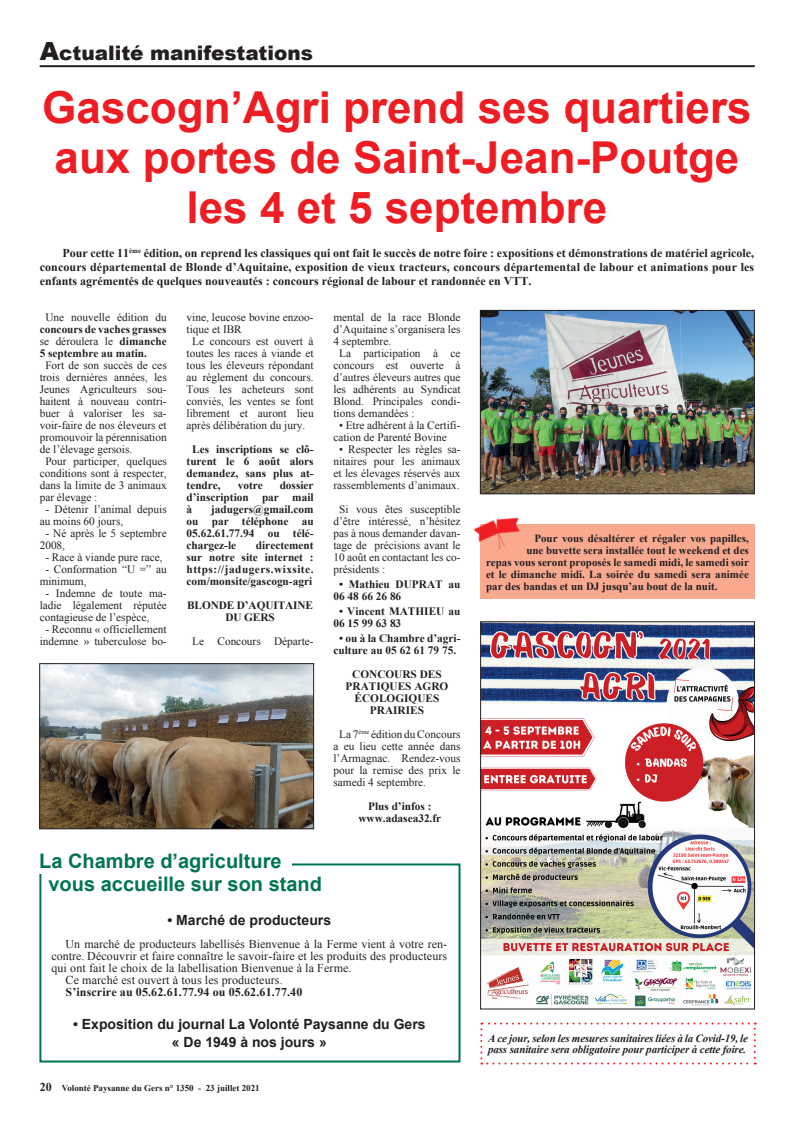
<style>
.page{position:relative;width:794px;height:1134px;background:#fff}
.page>*{position:absolute;margin:0;border:0;box-sizing:border-box;transform-origin:0 0}
.t1{font:700 44px/50px "Arial";color:#ee1d23;text-align:center}
.t2{font:700 20px "Arial";color:#00754f}
.t3{font:900 20px "Arial";color:#231f20}
.t4{font:700 14px/18px "Arial";color:#231f20;text-align:center}
.t5{font:700 12px/14px "Times New Roman";color:#231f20;text-align:justify}
.t6{font:12px "Times New Roman";letter-spacing:.01em;color:#231f20}
.t7{font:11.3px/12px "Times New Roman";color:#231f20}
.t8{font:700 11.3px/12px "Times New Roman";color:#231f20;text-align:justify}
.t9{font:700 11px "Times New Roman";color:#231f20}
.t10{font:italic 700 11px/11px "Times New Roman";letter-spacing:-.01em;color:#231f20}
.t11{font:700 9px "Times New Roman";color:#231f20}
.s1{font-size:25px}
.s2{font-weight:400}
.s3{font-size:12px}
</style>
<div class="page">
<hr style="left:40px;top:65px;width:715px;height:2px;background:#231f20">
<img style="left:482px;top:312px;width:270px;height:180px">
<div style="left:480px;top:310px;width:274px;height:184px;border:1px solid #231f20"></div>
<svg style="left:480px;top:1022px;width:276px;height:42px"></svg>
<img style="left:482px;top:623px;width:271px;height:384px">
<div style="left:480px;top:621px;width:275px;height:388px;border:1px solid #231f20"></div>
<img style="left:41px;top:665px;width:271px;height:162px">
<div style="left:39px;top:663px;width:275px;height:166px;border:1px solid #231f20"></div>
<div style="left:480px;top:524px;width:274px;height:75px;background:#f8a98e"></div>
<img style="left:472px;top:522px;width:17px;height:20px">
<img style="left:489px;top:517px;width:31px;height:33px">
<div style="left:39px;top:863px;width:421px;height:199px;border:2px solid #00754f"></div>
<div style="left:39px;top:853px;width:252px;height:21px;background:#fff"></div>
<h2 class="t3" style="left:40px;top:42px;width:275px"><span class="s1">A</span>ctualité manifestations</h2>
<h1 class="t1" style="left:42px;top:84px;width:711px">Gascogn’Agri prend ses quartiers aux portes de Saint-Jean-Poutge les 4 et 5 septembre</h1>
<p class="t5" style="left:40px;top:246px;width:716px;text-indent:23px">Pour cette 11<sup>ème</sup> édition, on reprend les classiques qui ont fait le succès de notre foire : expositions et démonstrations de matériel agricole, concours départemental de Blonde d’Aquitaine, exposition de vieux tracteurs, concours départemental de labour et animations pour les enfants agrémentés de quelques nouveautés : concours régional de labour et randonnée en VTT.</p>
<p class="t7" style="left:45px;top:311px;width:123px">Une nouvelle édition du</p>
<p class="t8" style="left:40px;top:323px;width:128px">concours de vaches grasses <span class="s2">se déroulera le</span> dimanche 5 septembre au matin.</p>
<p class="t7" style="left:45px;top:359px;width:123px">Fort de son succès de ces</p>
<p class="t7" style="left:40px;top:371px;width:128px">trois dernières années, les</p>
<p class="t7" style="left:40px;top:383px;width:128px">Jeunes Agriculteurs sou-</p>
<p class="t7" style="left:40px;top:395px;width:128px">haitent à nouveau contri-</p>
<p class="t7" style="left:40px;top:407px;width:128px">buer à valoriser les sa-</p>
<p class="t7" style="left:40px;top:419px;width:129px">voir-faire de nos éleveurs et</p>
<p class="t7" style="left:40px;top:431px;width:129px">promouvoir la pérennisation</p>
<p class="t7" style="left:40px;top:443px;width:94px">de l’élevage gersois.</p>
<p class="t7" style="left:45px;top:455px;width:123px">Pour participer, quelques</p>
<p class="t7" style="left:40px;top:467px;width:129px">conditions sont à respecter,</p>
<p class="t7" style="left:40px;top:479px;width:129px">dans la limite de 3 animaux</p>
<p class="t7" style="left:40px;top:491px;width:59px">par élevage :</p>
<p class="t7" style="left:40px;top:503px;width:129px;text-indent:6px">- Détenir l’animal depuis au moins 60 jours,</p>
<p class="t7" style="left:40px;top:527px;width:128px;text-indent:6px">- Né après le 5 septembre<br>2008,</p>
<p class="t7" style="left:45px;top:551px;width:119px">- Race à viande pure race,</p>
<p class="t7" style="left:40px;top:563px;width:129px;text-indent:6px">- Conformation “U =” au minimum,</p>
<p class="t7" style="left:40px;top:587px;width:129px;text-align:justify;text-indent:6px">- Indemne de toute ma&shy;ladie légalement réputée contagieuse de l’espèce,</p>
<p class="t7" style="left:40px;top:623px;width:129px;text-align:center">- Reconnu « officiellement indemne » tuberculose bo-</p>
<p class="t7" style="left:187px;top:311px;width:128px">vine, leucose bovine enzoo-</p>
<p class="t7" style="left:187px;top:323px;width:57px">tique et IBR</p>
<p class="t7" style="left:192px;top:335px;width:123px">Le concours est ouvert à</p>
<p class="t7" style="left:187px;top:347px;width:129px">toutes les races à viande et</p>
<p class="t7" style="left:187px;top:359px;width:129px">tous les éleveurs répondant</p>
<p class="t7" style="left:187px;top:371px;width:129px">au règlement du concours.</p>
<p class="t7" style="left:187px;top:383px;width:129px">Tous les acheteurs sont</p>
<p class="t7" style="left:187px;top:395px;width:129px">conviés, les ventes se font</p>
<p class="t7" style="left:187px;top:407px;width:129px">librement et auront lieu</p>
<p class="t7" style="left:187px;top:419px;width:120px">après délibération du jury.</p>
<p class="t8" style="left:187px;top:443px;width:129px;text-indent:6px">Les inscriptions se clô&shy;turent le 6 août alors demandez, sans plus at&shy;tendre,</p>
<p class="t7" style="left:333px;top:311px;width:129px">mental de la race Blonde</p>
<p class="t7" style="left:333px;top:323px;width:129px">d’Aquitaine s’organisera les</p>
<p class="t7" style="left:333px;top:335px;width:59px">4 septembre.</p>
<p class="t7" style="left:339px;top:347px;width:123px">La participation à ce</p>
<p class="t7" style="left:333px;top:359px;width:129px">concours est ouverte à</p>
<p class="t7" style="left:333px;top:371px;width:129px">d’autres éleveurs autres que</p>
<p class="t7" style="left:333px;top:383px;width:129px">les adhérents au Syndicat</p>
<p class="t7" style="left:333px;top:395px;width:128px">Blond. Principales condi-</p>
<p class="t7" style="left:333px;top:407px;width:82px">tions demandées :</p>
<p class="t7" style="left:333px;top:419px;width:128px;text-indent:6px">• Etre adhérent à la Certifi&shy;cation de Parenté Bovine</p>
<p class="t7" style="left:333px;top:443px;width:129px;text-align:center">• Respecter les règles sa&shy;nitaires pour les animaux et les élevages réservés aux rassemblements d’animaux.</p>
<p class="t7" style="left:333px;top:503px;width:129px;text-align:justify;text-indent:6px">Si vous êtes susceptible d’être intéressé, n’hésitez pas à nous demander davan&shy;tage de précisions avant le 10 août en contactant les co&shy;présidents :</p>
<p class="t8" style="left:333px;top:578px;width:129px;text-indent:6px">• Mathieu DUPRAT au<br>06 48 66 26 86</p>
<p class="t8" style="left:333px;top:605px;width:128px;text-indent:6px">• Vincent MATHIEU au<br>06 15 99 63 83</p>
<p class="t8" style="left:333px;top:632px;width:128px;text-align:center">• ou à la Chambre d’agri&shy;culture au 05 62 61 79 75.</p>
<p class="t8" style="left:346px;top:668px;width:104px;text-align:center">CONCOURS DES<br>PRATIQUES AGRO<br>ÉCOLOGIQUES<br>PRAIRIES</p>
<p class="t7" style="left:333px;top:728px;width:129px;text-align:justify;text-indent:6px">La 7<sup>ème</sup> édition du Concours a eu lieu cette année dans l’Armagnac. Rendez-vous pour la remise des prix le samedi 4 septembre.</p>
<p class="t8" style="left:358px;top:800px;width:84px;text-align:center">Plus d’infos : www.adasea32.fr</p>
<p class="t8" style="left:187px;top:479px;width:128px;text-indent:93px">dossier d’inscription par mail à</p>
<p class="t8" style="left:238px;top:479px;width:27px">votre</p>
<p class="t8" style="left:187px;top:503px;width:129px;text-indent:25px">jadugers@gmail.com ou par téléphone au 05.62.61.77.94 ou télé&shy;chargez-le</p>
<p class="t9" style="left:534px;top:532px;width:216px">Pour vous désaltérer et régaler vos papilles,</p>
<p class="t9" style="left:526px;top:544px;width:224px">une buvette sera installée tout le weekend et des</p>
<p class="t9" style="left:486px;top:556px;width:264px">repas vous seront proposés le samedi midi, le samedi soir</p>
<p class="t9" style="left:486px;top:568px;width:264px">et le dimanche midi. La soirée du samedi sera animée</p>
<p class="t9" style="left:486px;top:580px;width:233px">par des bandas et un DJ jusqu’au bout de la nuit.</p>
<p class="t8" style="left:187px;top:539px;width:129px;text-indent:69px">directement sur notre site internet : https://jadugers.wixsite. com/monsite/gascogn-agri</p>
<p class="t8" style="left:187px;top:599px;width:127px;text-align:center">BLONDE D’AQUITAINE<br>DU GERS</p>
<p class="t7" style="left:192px;top:635px;width:123px">Le Concours Départe-</p>
<h2 class="t2" style="left:39px;top:847px;width:244px">La Chambre d’agriculture</h2>
<h2 class="t2" style="left:48px;top:871px;width:275px">vous accueille sur son stand</h2>
<p class="t4" style="left:167px;top:912px;width:165px">• Marché de producteurs</p>
<p class="t6" style="left:66px;top:937px;width:383px">Un marché de producteurs labellisés Bienvenue à la Ferme vient à votre ren-</p>
<p class="t6" style="left:51px;top:949px;width:397px">contre. Découvrir et faire connaître le savoir-faire et les produits des producteurs</p>
<p class="t6" style="left:51px;top:961px;width:302px">qui ont fait le choix de la labellisation Bienvenue à la Ferme.</p>
<p class="t6" style="left:66px;top:973px;width:219px">Ce marché est ouvert à tous les producteurs.</p>
<p class="t5" style="left:66px;top:985px;width:238px">S’inscrire au 05.62.61.77.94 ou 05.62.61.77.40</p>
<p class="t4" style="left:73px;top:1016px;width:354px">• Exposition du journal La Volonté Paysanne du Gers « De 1949 à nos jours »</p>
<p class="t11" style="left:40px;top:1083px;width:222px"><span class="s3">20</span> Volonté Paysanne du Gers n° 1350 - 23 juillet 2021</p>
<p class="t10" style="left:488px;top:1032px;width:261px">A ce jour, selon les mesures sanitaires liées à la Covid-19, le pass sanitaire sera obligatoire pour participer à cette foire.</p>
</div>
